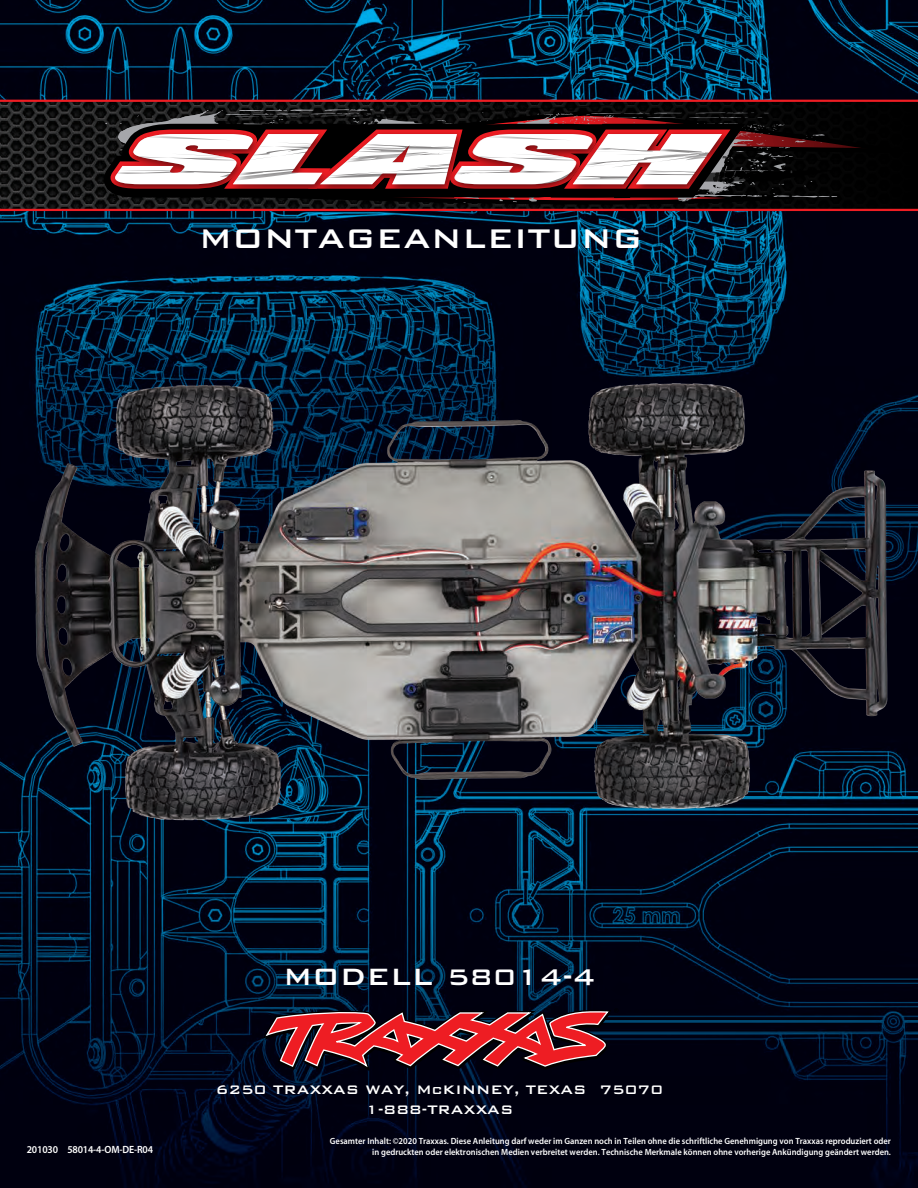
<style>
.page{position:relative;width:918px;height:1188px;background:#fff}
.page>*{position:absolute;margin:0;border:0;box-sizing:border-box;transform-origin:0 0}
.t1{font:36px "Bank Gothic Medium BT";color:#fff}
.t2{font:30px "Bank Gothic Medium BT";color:#fff}
.t3{font:16.5px "Bank Gothic Medium BT";color:#fff}
.t4{font:600 10.5px "Myriad Pro";letter-spacing:-.015em;color:#fff;scale:.95 1}
.t5{font:600 9px/10.8px "Myriad";color:#fff;text-align:right;scale:.95 1}
.s1{font-size:31.5px}
</style>
<div class="page">
<img style="left:0;top:0;width:918px;height:1188px">
<svg style="left:0;top:100px;width:918px;height:111px;background:#2f1515"></svg>
<svg style="left:263px;top:1008px;width:356px;height:63px;background:#7c2730"></svg>
<div style="left:867px;top:113px;width:31px;height:92px;background:#000"></div>
<svg style="left:102px;top:103px;width:765px;height:112px"></svg>
<img style="left:0;top:275px;width:851px;height:676px">
<img style="left:851px;top:268px;width:67px;height:763px">
<img style="left:851px;top:271px;width:67px;height:487px">
<p class="t1" style="left:199px;top:219px;width:446px">MONTAGEANLEITUNG</p>
<p class="t4" style="left:27px;top:1143px;width:134px">201030 58014-4-OM-DE-R04</p>
<p class="t2" style="left:283px;top:961px;width:314px"><span class="s1">MODELL</span> 58014-4</p>
<p class="t3" style="left:216px;top:1081px;width:449px">6250 TRAXXAS WAY, McKINNEY, TEXAS 75070</p>
<p class="t3" style="left:365px;top:1100px;width:149px">1-888-TRAXXAS</p>
<p class="t5" style="left:330px;top:1136px;width:592px">Gesamter Inhalt: ©2020 Traxxas. Diese Anleitung darf weder im Ganzen noch in Teilen ohne die schriftliche Genehmigung von Traxxas reproduziert oder in gedruckten oder elektronischen Medien verbreitet werden. Technische Merkmale können ohne vorherige Ankündigung geändert werden.</p>
</div>
